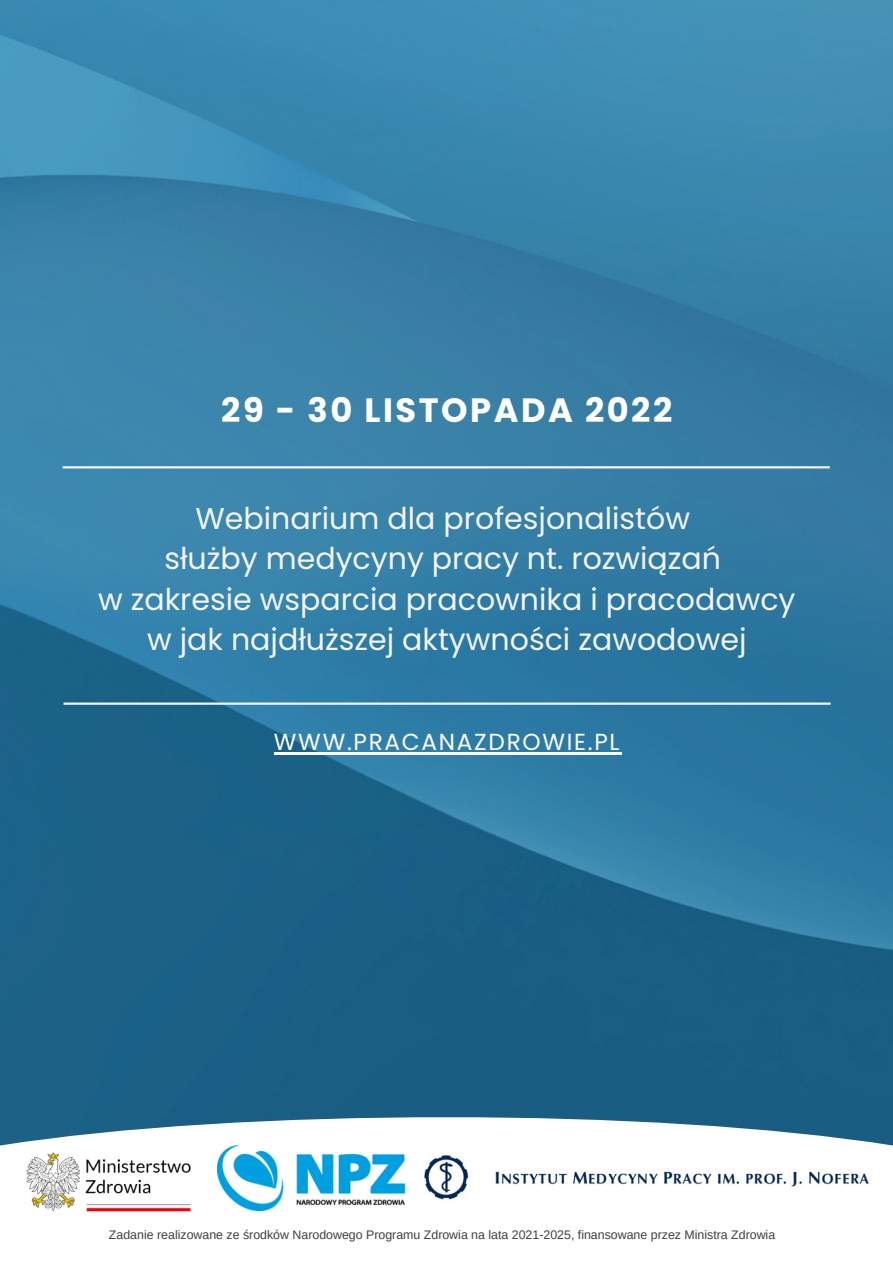
<style>
.page{position:relative;width:893px;height:1264px;background:#fff}
.page>*{position:absolute;margin:0;border:0;box-sizing:border-box;transform-origin:0 0}
.t1{font:700 33.75px "Poppins";letter-spacing:.075em;color:#fff}
.t2{font:30px/40.5px "Poppins";color:#f4f4f4;text-align:center}
.t3{font:23.25px "Poppins";letter-spacing:.075em;color:#fff}
.t4{font:12.3px "Arimo";color:#403e3e}
</style>
<div class="page">
<img style="left:0;top:0;width:892px;height:1117px">
<hr style="left:63px;top:466px;width:766px;height:2px;background:#f4f4f4">
<hr style="left:63px;top:702px;width:767px;height:2px;background:#f4f4f4">
<svg style="left:0;top:1117px;width:892px;height:94px"></svg>
<div style="left:446px;top:1145px;width:343px;height:79px;background:#fff"></div>
<img style="left:218px;top:1145px;width:186px;height:65px">
<img style="left:418px;top:1152px;width:455px;height:49px">
<img style="left:13px;top:1139px;width:190px;height:73px">
<hr style="left:274px;top:752px;width:347px;height:2px;background:#fff">
<p class="t1" style="left:221px;top:386px;width:452px">29 - 30 LISTOPADA 2022</p>
<p class="t2" style="left:98px;top:498px;width:698px">Webinarium dla profesjonalistów<br>służby medycyny pracy nt. rozwiązań<br>w zakresie wsparcia pracownika i pracodawcy w jak najdłuższej aktywności zawodowej</p>
<p class="t3" style="left:274px;top:726px;width:347px">WWW.PRACANAZDROWIE.PL</p>
<p class="t4" style="left:109px;top:1228px;width:667px">Zadanie realizowane ze środków Narodowego Programu Zdrowia na lata 2021-2025, finansowane przez Ministra Zdrowia</p>
</div>
